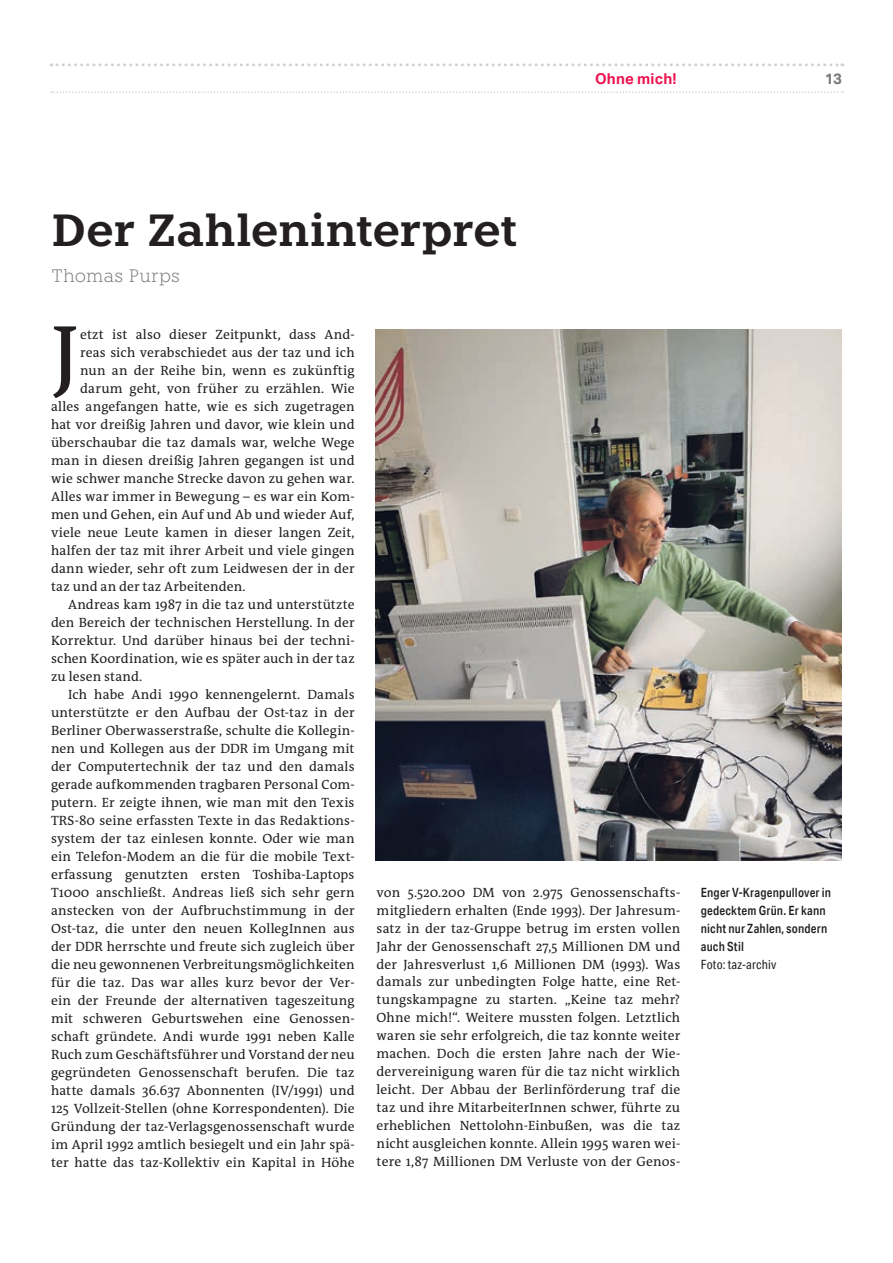
<style>
.page{position:relative;width:893px;height:1263px;background:#fff}
.page>*{position:absolute;margin:0;border:0;box-sizing:border-box;transform-origin:0 0}
.t1{font:87px "The Antiqua B W5 Plain";color:#231f20;scale:1.08 1}
.t2{font:600 45px "Knile";color:#231f20}
.t3{font:300 18px "Knile";letter-spacing:.01em;color:#76787b}
.t4{font:700 15px "Aktiv Grotesk Trial";letter-spacing:.015em;color:#ed1450}
.t5{font:700 15px "Aktiv Grotesk Trial";color:#76787b}
.t6{font:13.5px/18px "The Antiqua B W5 Plain";letter-spacing:.01em;color:#231f20;text-align:justify}
.t7{font:500 12.75px/18px "Aktiv Grotesk Cd Trial";letter-spacing:.015em;color:#231f20}
.t8{font:12.75px "Aktiv Grotesk Cd Trial";letter-spacing:.015em;color:#231f20}
</style>
<div class="page">
<svg style="left:51px;top:63px;width:792px;height:3px"></svg>
<svg style="left:51px;top:91px;width:792px;height:2px"></svg>
<img style="left:376px;top:329px;width:465px;height:532px">
<h2 class="t2" style="left:52px;top:203px;width:467px">Der Zahleninterpret</h2>
<h3 class="t3" style="left:52px;top:265px;width:130px">Thomas Purps</h3>
<p class="t4" style="left:595px;top:70px;width:83px">Ohne mich!</p>
<p class="t5" style="left:825px;top:70px;width:19px">13</p>
<h1 class="t1" style="left:51px;top:300px;width:28px">J</h1>
<p class="t6" style="left:80px;top:325px;width:276px">etzt ist also dieser Zeitpunkt, dass And-</p>
<p class="t6" style="left:80px;top:343px;width:276px">reas sich verabschiedet aus der taz und ich</p>
<p class="t6" style="left:80px;top:361px;width:276px">nun an der Reihe bin, wenn es zukünftig</p>
<p class="t6" style="left:80px;top:379px;width:276px">darum geht, von früher zu erzählen. Wie</p>
<p class="t6" style="left:51px;top:397px;width:305px">alles angefangen hatte, wie es sich zugetragen</p>
<p class="t6" style="left:51px;top:415px;width:305px">hat vor dreißig Jahren und davor, wie klein und</p>
<p class="t6" style="left:51px;top:433px;width:305px">überschaubar die taz damals war, welche Wege</p>
<p class="t6" style="left:51px;top:451px;width:305px">man in diesen dreißig Jahren gegangen ist und</p>
<p class="t6" style="left:51px;top:469px;width:305px">wie schwer manche Strecke davon zu gehen war.</p>
<p class="t6" style="left:51px;top:487px;width:305px">Alles war immer in Bewegung – es war ein Kom-</p>
<p class="t6" style="left:51px;top:505px;width:305px">men und Gehen, ein Auf und Ab und wieder Auf,</p>
<p class="t6" style="left:51px;top:523px;width:305px">viele neue Leute kamen in dieser langen Zeit,</p>
<p class="t6" style="left:51px;top:541px;width:305px">halfen der taz mit ihrer Arbeit und viele gingen</p>
<p class="t6" style="left:51px;top:559px;width:305px">dann wieder, sehr oft zum Leidwesen der in der</p>
<p class="t6" style="left:51px;top:577px;width:196px">taz und an der taz Arbeitenden.</p>
<p class="t6" style="left:68px;top:595px;width:288px">Andreas kam 1987 in die taz und unterstützte</p>
<p class="t6" style="left:51px;top:613px;width:305px">den Bereich der technischen Herstellung. In der</p>
<p class="t6" style="left:51px;top:631px;width:305px">Korrektur. Und darüber hinaus bei der techni-</p>
<p class="t6" style="left:51px;top:649px;width:305px">schen Koordination, wie es später auch in der taz</p>
<p class="t6" style="left:51px;top:667px;width:93px">zu lesen stand.</p>
<p class="t6" style="left:68px;top:685px;width:288px">Ich habe Andi 1990 kennengelernt. Damals</p>
<p class="t6" style="left:51px;top:703px;width:305px">unterstützte er den Aufbau der Ost-taz in der</p>
<p class="t6" style="left:51px;top:721px;width:305px">Berliner Oberwasserstraße, schulte die Kollegin-</p>
<p class="t6" style="left:51px;top:739px;width:305px">nen und Kollegen aus der DDR im Umgang mit</p>
<p class="t6" style="left:51px;top:757px;width:305px">der Computertechnik der taz und den damals</p>
<p class="t6" style="left:51px;top:775px;width:305px">gerade aufkommenden tragbaren Personal Com-</p>
<p class="t6" style="left:51px;top:793px;width:305px">putern. Er zeigte ihnen, wie man mit den Texis</p>
<p class="t6" style="left:51px;top:811px;width:305px">TRS-80 seine erfassten Texte in das Redaktions-</p>
<p class="t6" style="left:51px;top:829px;width:305px">system der taz einlesen konnte. Oder wie man</p>
<p class="t6" style="left:51px;top:847px;width:305px">ein Telefon-Modem an die für die mobile Text-</p>
<p class="t6" style="left:51px;top:865px;width:305px">erfassung genutzten ersten Toshiba-Laptops</p>
<p class="t6" style="left:51px;top:883px;width:305px">T1000 anschließt. Andreas ließ sich sehr gern</p>
<p class="t6" style="left:51px;top:901px;width:305px">anstecken von der Aufbruchstimmung in der</p>
<p class="t6" style="left:51px;top:919px;width:305px">Ost-taz, die unter den neuen KollegInnen aus</p>
<p class="t6" style="left:51px;top:937px;width:305px">der DDR herrschte und freute sich zugleich über</p>
<p class="t6" style="left:51px;top:955px;width:305px">die neu gewonnenen Verbreitungsmöglichkeiten</p>
<p class="t6" style="left:51px;top:973px;width:305px">für die taz. Das war alles kurz bevor der Ver-</p>
<p class="t6" style="left:51px;top:991px;width:305px">ein der Freunde der alternativen tageszeitung</p>
<p class="t6" style="left:51px;top:1009px;width:305px">mit schweren Geburtswehen eine Genossen-</p>
<p class="t6" style="left:51px;top:1027px;width:305px">schaft gründete. Andi wurde 1991 neben Kalle</p>
<p class="t6" style="left:51px;top:1045px;width:305px">Ruch zum Geschäftsführer und Vorstand der neu</p>
<p class="t6" style="left:51px;top:1063px;width:305px">gegründeten Genossenschaft berufen. Die taz</p>
<p class="t6" style="left:51px;top:1081px;width:305px">hatte damals 36.637 Abonnenten (IV/1991) und</p>
<p class="t6" style="left:51px;top:1099px;width:305px">125 Vollzeit-Stellen (ohne Korrespondenten). Die</p>
<p class="t6" style="left:51px;top:1117px;width:305px">Gründung der taz-Verlagsgenossenschaft wurde</p>
<p class="t6" style="left:51px;top:1135px;width:305px">im April 1992 amtlich besiegelt und ein Jahr spä-</p>
<p class="t6" style="left:51px;top:1153px;width:305px">ter hatte das taz-Kollektiv ein Kapital in Höhe</p>
<p class="t6" style="left:377px;top:883px;width:305px">von 5.520.200 DM von 2.975 Genossenschafts&shy;mitgliedern erhalten (Ende 1993). Der Jahresum&shy;satz in der taz-Gruppe betrug im ersten vollen Jahr der Genossenschaft 27,5 Millionen DM und der Jahresverlust 1,6 Millionen DM (1993). Was damals zur unbedingten Folge hatte, eine Ret&shy;tungskampagne zu starten. „Keine taz mehr?<br>Ohne mich!“. Weitere mussten folgen. Letztlich waren sie sehr erfolgreich, die taz konnte weiter machen. Doch die ersten Jahre nach der Wie&shy;dervereinigung waren für die taz nicht wirklich leicht. Der Abbau der Berlinförderung traf die taz und ihre MitarbeiterInnen schwer, führte zu erheblichen Nettolohn-Einbußen, was die taz nicht ausgleichen konnte. Allein 1995 waren wei&shy;tere 1,87 Millionen DM Verluste von der Genos-</p>
<p class="t7" style="left:701px;top:883px;width:132px">Enger V-Kragenpullover in gedecktem Grün. Er kann nicht nur Zahlen, sondern auch Stil</p>
<p class="t8" style="left:701px;top:957px;width:77px">Foto: taz-archiv</p>
</div>
